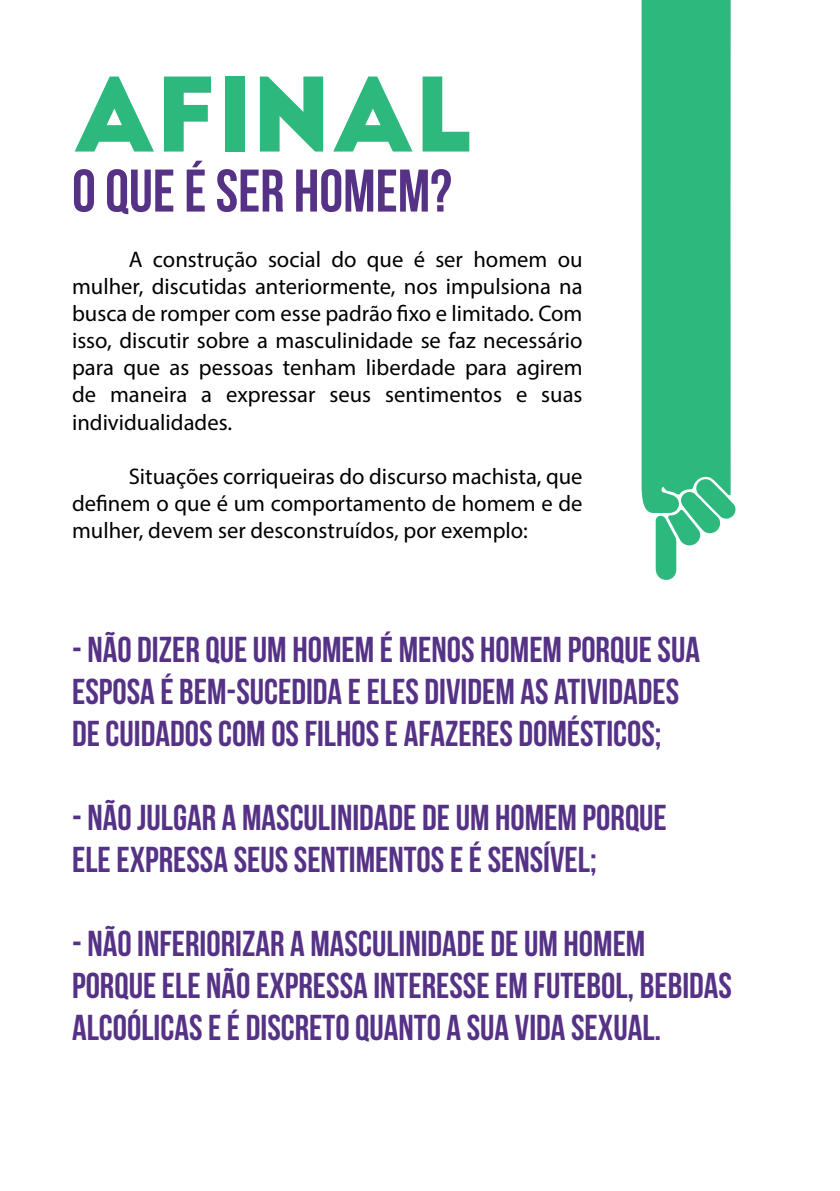
<style>
.page{position:relative;width:840px;height:1191px;background:#fff}
.page>*{position:absolute;margin:0;border:0;box-sizing:border-box;transform-origin:0 0}
.t1{font:100px "Big John";color:#2db87d}
.t2{font:700 60px "Bebas Neue";color:#553286}
.t3{font:700 36px/42px "Bebas Neue";color:#553286}
.t4{font:22.6px/27.2px "Myriad Pro";color:#000;text-align:justify}
</style>
<div class="page">
<div style="left:641px;top:0;width:89px;height:513px;background:#2db87d"></div>
<svg style="left:655px;top:479px;width:81px;height:101px"></svg>
<h1 class="t1" style="left:72px;top:70px;width:405px">Afinal</h1>
<h2 class="t2" style="left:72px;top:158px;width:381px">O QUE É SER HOMEM?</h2>
<p class="t4" style="left:72px;top:245px;width:511px;text-indent:57px">A construção social do que é ser homem ou mulher, discutidas anteriormente, nos impulsiona na busca de romper com esse padrão fixo e limitado. Com isso, discutir sobre a masculinidade se faz necessário para que as pessoas tenham liberdade para agirem de maneira a expressar seus sentimentos e suas individualidades.</p>
<p class="t4" style="left:72px;top:462px;width:512px;text-indent:57px">Situações corriqueiras do discurso machista, que definem o que é um comportamento de homem e de mulher, devem ser desconstruídos, por exemplo:</p>
<h3 class="t3" style="left:72px;top:628px;width:629px">- NÃO DIZER QUE UM HOMEM É MENOS HOMEM PORQUE SUA<br>ESPOSA É BEM-SUCEDIDA E ELES DIVIDEM AS ATIVIDADES<br>DE CUIDADOS COM OS FILHOS E AFAZERES DOMÉSTICOS;</h3>
<h3 class="t3" style="left:72px;top:796px;width:596px">- NÃO JULGAR A MASCULINIDADE DE UM HOMEM PORQUE<br>ELE EXPRESSA SEUS SENTIMENTOS E É SENSÍVEL;</h3>
<h3 class="t3" style="left:72px;top:922px;width:661px">- NÃO INFERIORIZAR A MASCULINIDADE DE UM HOMEM<br>PORQUE ELE NÃO EXPRESSA INTERESSE EM FUTEBOL, BEBIDAS<br>ALCOÓLICAS E É DISCRETO QUANTO A SUA VIDA SEXUAL.</h3>
</div>
